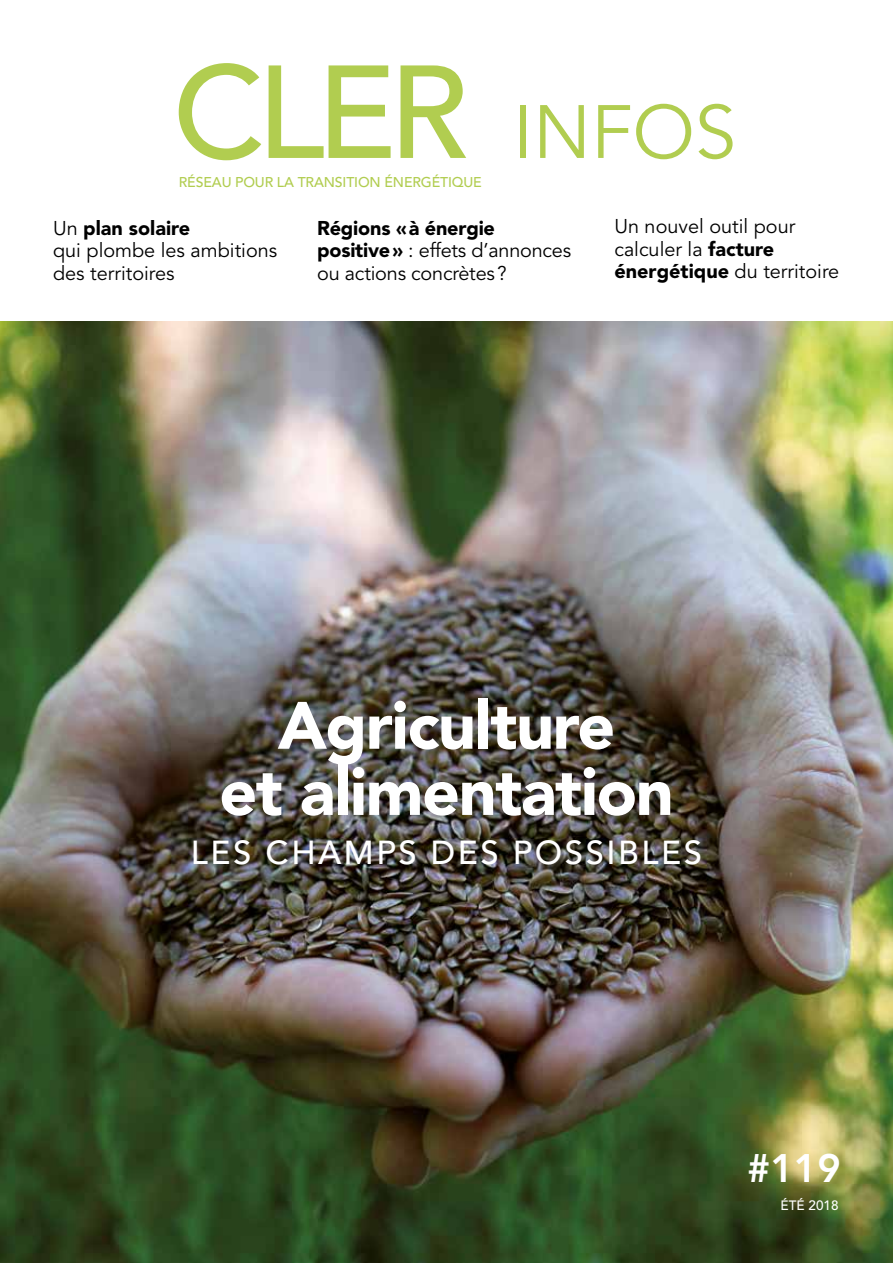
<style>
.page{position:relative;width:893px;height:1263px;background:#fff}
.page>*{position:absolute;margin:0;border:0;box-sizing:border-box;transform-origin:0 0}
.t1{font:74.7px "Avenir LT Std";color:#b1cd50}
.t2{font:900 66.15px/66.2px "Avenir LT Std";letter-spacing:-.02em;color:#fff;text-align:center}
.t3{font:800 39.45px "Avenir LT Std";color:#fff}
.t4{font:500 33px "Avenir LT Std";letter-spacing:.075em;color:#fff}
.t5{font:19.8px/22.6px "Avenir LT Std";color:#000}
.t6{font:500 14.1px "Avenir LT Std";letter-spacing:-.01em;color:#b1cd50}
.t7{font:500 13.5px "Avenir LT Std";color:#fff}
.s1{font-weight:500;font-size:130.65px}
.s2{font-weight:900}
</style>
<div class="page">
<img style="left:0;top:321px;width:893px;height:942px">
<h1 class="t1" style="left:173px;top:89px;width:565px"><span class="s1">CLER</span> INFOS</h1>
<p class="t6" style="left:179px;top:174px;width:305px">RÉSEAU POUR LA TRANSITION ÉNERGÉTIQUE</p>
<p class="t5" style="left:53px;top:217px;width:226px">Un <span class="s2">plan solaire<br></span>qui plombe les ambitions des territoires</p>
<p class="t5" style="left:614px;top:215px;width:226px">Un nouvel outil pour calculer la <span class="s2">facture énergétique</span> du territoire</p>
<p class="t5" style="left:317px;top:217px;width:256px"><span class="s2">Régions «à énergie positive»</span> : effets d’annonces ou actions concrètes?</p>
<h2 class="t2" style="left:219px;top:692px;width:456px">Agriculture<br>et alimentation</h2>
<h3 class="t4" style="left:191px;top:833px;width:513px">LES CHAMPS DES POSSIBLES</h3>
<h3 class="t3" style="left:747px;top:1145px;width:95px">#119</h3>
<p class="t7" style="left:781px;top:1197px;width:60px">ÉTÉ 2018</p>
</div>
